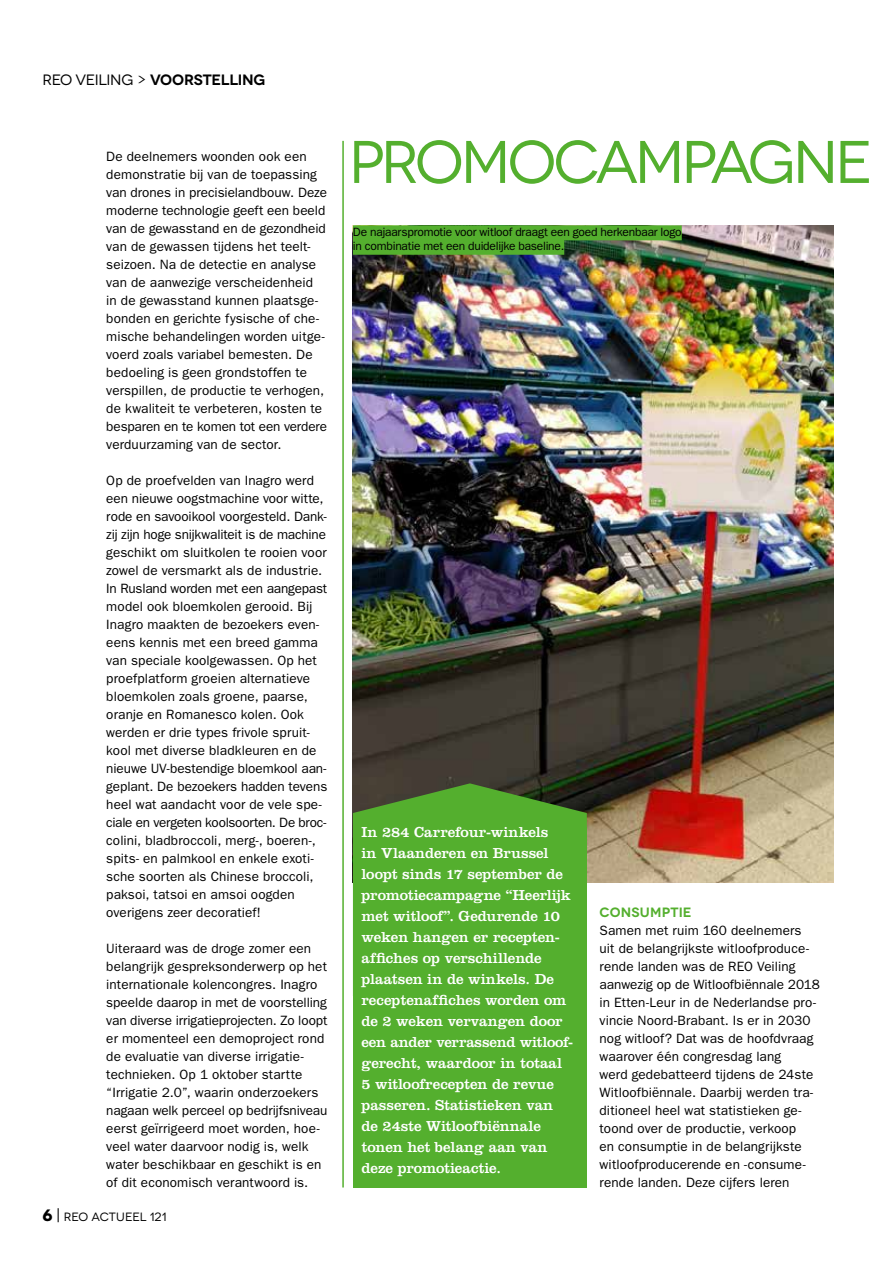
<style>
.page{position:relative;width:893px;height:1263px;background:#fff}
.page>*{position:absolute;margin:0;border:0;box-sizing:border-box;transform-origin:0 0}
.t1{font:60px "Novecentowide";letter-spacing:-.06em;color:#54af2e}
.t2{font:15px/21px "Clarendon LT Std";letter-spacing:-.005em;color:#fff}
.t3{font:600 15px "Novecentowide";letter-spacing:-.02em;color:#000}
.t4{font:13.5px/18px "Franklin Gothic";letter-spacing:.005em;color:#000}
.t5{font:600 13.5px "Novecentowide";letter-spacing:.01em;color:#54af2e}
.t6{font:12px/14.4px "ITC Franklin Gothic Std";letter-spacing:-.015em;color:#000}
.t7{font:12px "Novecentowide";letter-spacing:.005em;color:#000}
.s1{font-weight:400}
.s2{font-weight:700;font-size:16.5px}
.s3{font-family:"Novecentoslabcondensed";font-size:16.5px}
</style>
<div class="page">
<hr style="left:342px;top:141px;width:2px;height:1046px;background:#54af2e">
<img style="left:353px;top:226px;width:480px;height:656px">
<svg style="left:353px;top:783px;width:234px;height:44px;fill:#54af2e"></svg>
<div style="left:353px;top:827px;width:234px;height:360px;background:#54af2e"></div>
<div style="left:353px;top:225px;width:329px;height:15px;background:#54af2e"></div>
<div style="left:353px;top:240px;width:211px;height:15px;background:#54af2e"></div>
<p class="t3" style="left:43px;top:70px;width:224px"><span class="s1">REO VEILING &gt;</span> VOORSTELLING</p>
<p class="t4" style="left:106px;top:147px;width:222px">De deelnemers woonden ook een demonstratie bij van de toepassing van drones in precisielandbouw. Deze moderne technologie geeft een beeld van de gewasstand en de gezondheid van de gewassen tijdens het teelt&shy;seizoen. Na de detectie en analyse van de aanwezige verscheidenheid<br>in de gewasstand kunnen plaatsge&shy;bonden en gerichte fysische of che&shy;mische behandelingen worden uitge&shy;voerd zoals variabel bemesten. De bedoeling is geen grondstoffen te verspillen, de productie te verhogen, de kwaliteit te verbeteren, kosten te besparen en te komen tot een verdere verduurzaming van de sector.</p>
<p class="t4" style="left:106px;top:471px;width:223px">Op de proefvelden van Inagro werd een nieuwe oogstmachine voor witte, rode en savooikool voorgesteld. Dank&shy;zij zijn hoge snijkwaliteit is de machine geschikt om sluitkolen te rooien voor zowel de versmarkt als de industrie.<br>In Rusland worden met een aangepast model ook bloemkolen gerooid. Bij Inagro maakten de bezoekers even&shy;eens kennis met een breed gamma van speciale koolgewassen. Op het proefplatform groeien alternatieve bloemkolen zoals groene, paarse, oranje en Romanesco kolen. Ook werden er drie types frivole spruit&shy;kool met diverse bladkleuren en de nieuwe UV-bestendige bloemkool aan&shy;geplant. De bezoekers hadden tevens heel wat aandacht voor de vele spe&shy;ciale en vergeten koolsoorten. De broc&shy;colini, bladbroccoli, merg-, boeren-, spits- en palmkool en enkele exoti&shy;sche soorten als Chinese broccoli, paksoi, tatsoi en amsoi oogden overigens zeer decoratief!</p>
<p class="t4" style="left:106px;top:939px;width:223px">Uiteraard was de droge zomer een belangrijk gespreksonderwerp op het internationale kolencongres. Inagro speelde daarop in met de voorstelling van diverse irrigatieprojecten. Zo loopt er momenteel een demoproject rond de evaluatie van diverse irrigatie&shy;technieken. Op 1 oktober startte “Irrigatie 2.0”, waarin onderzoekers nagaan welk perceel op bedrijfsniveau eerst geïrrigeerd moet worden, hoe&shy;veel water daarvoor nodig is, welk water beschikbaar en geschikt is en of dit economisch verantwoord is.</p>
<p class="t7" style="left:43px;top:1210px;width:126px"><span class="s2">6</span> <span class="s3">|</span> REO ACTUEEL 121</p>
<h1 class="t1" style="left:349px;top:127px;width:525px">PROMOCAMPAGNE</h1>
<p class="t6" style="left:353px;top:225px;width:330px">De najaarspromotie voor witloof draagt een goed herkenbaar logo in combinatie met een duidelijke baseline.</p>
<p class="t2" style="left:361px;top:821px;width:213px">In 284 Carrefour-winkels<br>in Vlaanderen en Brussel loopt sinds 17 september de promotiecampagne “Heerlijk met witloof”. Gedurende 10 weken hangen er recepten&shy;affiches op verschillende plaatsen in de winkels. De receptenaffiches worden om de 2 weken vervangen door een ander verrassend witloof&shy;gerecht, waardoor in totaal<br>5 witloofrecepten de revue passeren. Statistieken van de 24ste Witloofbiënnale tonen het belang aan van deze promotieactie.</p>
<p class="t5" style="left:600px;top:904px;width:94px">CONSUMPTIE</p>
<p class="t4" style="left:600px;top:921px;width:222px">Samen met ruim 160 deelnemers uit de belangrijkste witloofproduce&shy;rende landen was de REO Veiling aanwezig op de Witloofbiënnale 2018 in Etten-Leur in de Nederlandse pro&shy;vincie Noord-Brabant. Is er in 2030 nog witloof? Dat was de hoofdvraag waarover één congresdag lang<br>werd gedebatteerd tijdens de 24ste Witloofbiënnale. Daarbij werden tra&shy;ditioneel heel wat statistieken ge&shy;toond over de productie, verkoop<br>en consumptie in de belangrijkste witloofproducerende en -consume&shy;rende landen. Deze cijfers leren</p>
</div>
